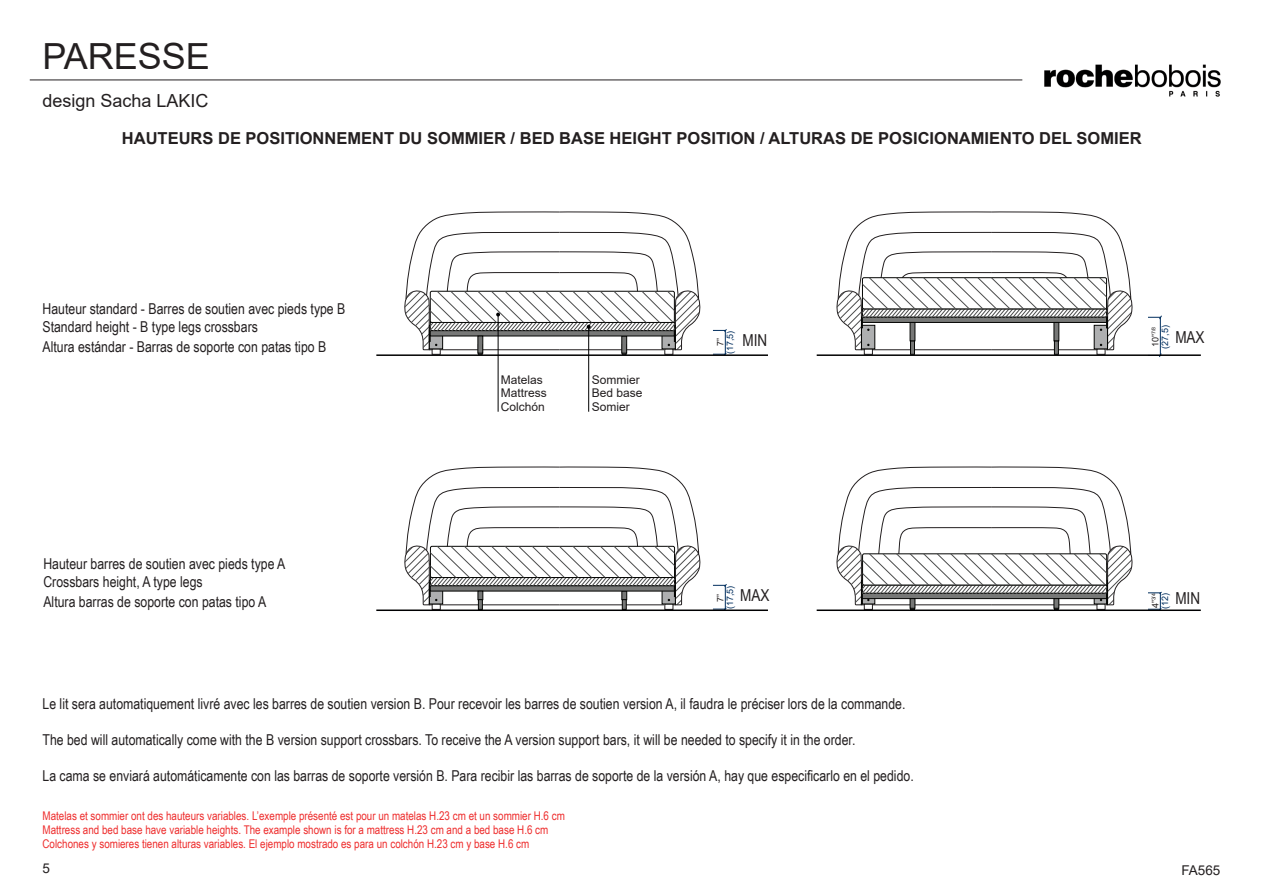
<style>
.page{position:relative;width:1263px;height:893px;background:#fff}
.page>*{position:absolute;margin:0;border:0;box-sizing:border-box;transform-origin:0 0}
.t1{font:36px "Arial";color:#231f20}
.t2{font:18px "Arial";color:#231f20}
.t3{font:700 16.5px "Arial";color:#231f20}
.t4{font:16.5px "Arial Narrow";color:#231f20}
.t5{font:15px "Arial Narrow";color:#231f20}
.t6{font:13.5px "Arial";color:#231f20}
.t7{font:12px "Arial Narrow";color:#ee2d2d}
.t8{font:12px "Arial";color:#231f20}
.t9{font:9px "Arial";color:#002e5e}
.t10{font:9px "Arial";color:#231f20}
.t11{font:5.25px "Arial";color:#231f20}
.s1{font-size:9px}
</style>
<div class="page">
<hr style="left:560px;top:605px;width:115px;height:1px;background:#231f20">
<svg style="left:622px;top:605px;width:4px;height:4px"></svg>
<svg style="left:478px;top:605px;width:4px;height:4px"></svg>
<svg style="left:404px;top:467px;width:297px;height:138px"></svg>
<hr style="left:992px;top:605px;width:115px;height:1px;background:#231f20">
<svg style="left:910px;top:605px;width:5px;height:3px"></svg>
<svg style="left:1054px;top:605px;width:5px;height:3px"></svg>
<svg style="left:836px;top:467px;width:297px;height:138px"></svg>
<svg style="left:622px;top:350px;width:5px;height:3px"></svg>
<svg style="left:478px;top:350px;width:5px;height:3px"></svg>
<svg style="left:910px;top:350px;width:5px;height:4px"></svg>
<svg style="left:1054px;top:350px;width:4px;height:4px"></svg>
<svg style="left:836px;top:212px;width:297px;height:138px"></svg>
<img style="left:1022px;top:64px;width:198px;height:33px">
<hr style="left:30px;top:80px;width:992px;height:1px;background:#231f20">
<hr style="left:498px;top:315px;width:1px;height:97px;background:#000001">
<svg style="left:404px;top:212px;width:297px;height:138px"></svg>
<hr style="left:588px;top:327px;width:1px;height:85px;background:#000001">
<hr style="left:376px;top:354px;width:392px;height:2px;background:#000001">
<hr style="left:376px;top:609px;width:392px;height:2px;background:#000001">
<hr style="left:817px;top:354px;width:384px;height:2px;background:#000001">
<hr style="left:817px;top:609px;width:384px;height:2px;background:#000001">
<h1 class="t1" style="left:43px;top:31px;width:169px">PARESSE</h1>
<p class="t2" style="left:43px;top:88px;width:168px">design Sacha LAKIC</p>
<p class="t3" style="left:122px;top:126px;width:1021px">HAUTEURS DE POSITIONNEMENT DU SOMMIER / BED BASE HEIGHT POSITION / ALTURAS DE POSICIONAMIENTO DEL SOMIER</p>
<p class="t5" style="left:43px;top:297px;width:304px">Hauteur standard - Barres de soutien avec pieds type B</p>
<p class="t5" style="left:43px;top:315px;width:217px">Standard height - B type legs crossbars</p>
<p class="t5" style="left:43px;top:335px;width:285px">Altura estándar - Barras de soporte con patas tipo B</p>
<p class="t8" style="left:501px;top:371px;width:44px">Matelas</p>
<p class="t8" style="left:501px;top:385px;width:48px">Mattress</p>
<p class="t8" style="left:501px;top:398px;width:46px">Colchón</p>
<p class="t8" style="left:592px;top:371px;width:49px">Sommier</p>
<p class="t8" style="left:592px;top:385px;width:52px">Bed base</p>
<p class="t8" style="left:592px;top:398px;width:40px">Somier</p>
<p class="t10" style="left:714px;top:346px;width:10px;rotate:-90deg">7”</p>
<p class="t9" style="left:724px;top:354px;width:25px;rotate:-90deg">(17,5)</p>
<p class="t4" style="left:742px;top:328px;width:26px">MIN</p>
<p class="t10" style="left:1149px;top:347px;width:22px;rotate:-90deg">10”<sup>7/8</sup></p>
<p class="t9" style="left:1159px;top:349px;width:25px;rotate:-90deg">(27,5)</p>
<p class="t4" style="left:1175px;top:325px;width:31px">MAX</p>
<p class="t5" style="left:43px;top:552px;width:244px">Hauteur barres de soutien avec pieds type A</p>
<p class="t5" style="left:43px;top:570px;width:161px">Crossbars height, A type legs</p>
<p class="t5" style="left:43px;top:590px;width:224px">Altura barras de soporte con patas tipo A</p>
<p class="t10" style="left:714px;top:602px;width:10px;rotate:-90deg">7”</p>
<p class="t9" style="left:724px;top:609px;width:25px;rotate:-90deg">(17,5)</p>
<p class="t4" style="left:740px;top:583px;width:31px">MAX</p>
<p class="t4" style="left:1175px;top:586px;width:26px">MIN</p>
<p class="t11" style="left:1150px;top:608px;width:17px;rotate:-90deg"><span class="s1">4”</span>3/4</p>
<p class="t9" style="left:1159px;top:609px;width:18px;rotate:-90deg">(12)</p>
<p class="t5" style="left:43px;top:693px;width:864px">Le lit sera automatiquement livré avec les barres de soutien version B. Pour recevoir les barres de soutien version A, il faudra le préciser lors de la commande.</p>
<p class="t5" style="left:43px;top:729px;width:814px">The bed will automatically come with the B version support crossbars. To receive the A version support bars, it will be needed to specify it in the order.</p>
<p class="t5" style="left:43px;top:765px;width:873px">La cama se enviará automáticamente con las barras de soporte versión B. Para recibir las barras de soporte de la versión A, hay que especificarlo en el pedido.</p>
<p class="t7" style="left:43px;top:806px;width:524px">Matelas et sommier ont des hauteurs variables. L’exemple présenté est pour un matelas H.23 cm et un sommier H.6 cm</p>
<p class="t7" style="left:43px;top:821px;width:507px">Mattress and bed base have variable heights. The example shown is for a mattress H.23 cm and a bed base H.6 cm</p>
<p class="t7" style="left:43px;top:835px;width:488px">Colchones y somieres tienen alturas variables. El ejemplo mostrado es para un colchón H.23 cm y base H.6 cm</p>
<p class="t6" style="left:43px;top:859px;width:9px">5</p>
<p class="t6" style="left:1181px;top:861px;width:41px">FA565</p>
</div>
